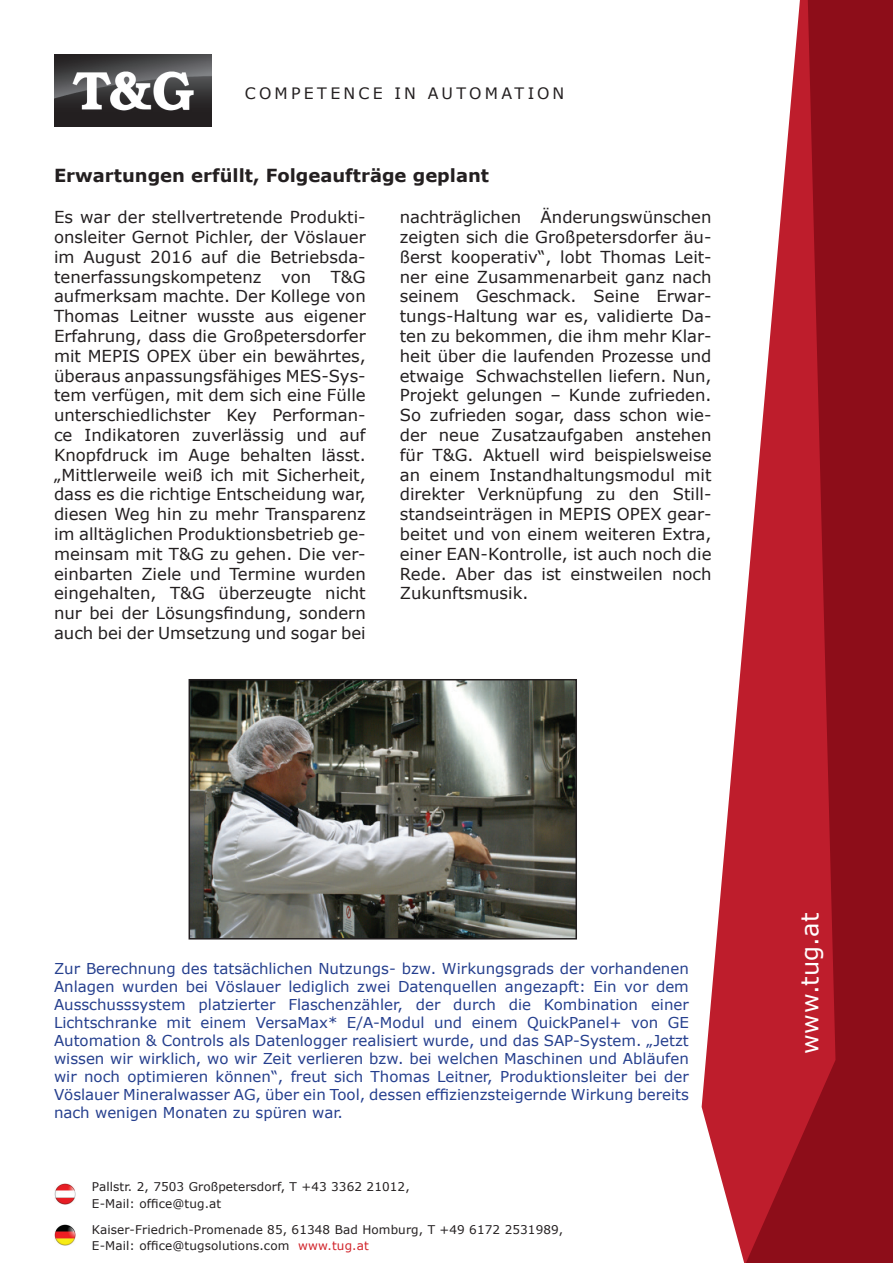
<style>
.page{position:relative;width:893px;height:1263px;background:#fff}
.page>*{position:absolute;margin:0;border:0;box-sizing:border-box;transform-origin:0 0}
.t1{font:24px "Verdana";letter-spacing:.02em;color:#fff}
.t2{font:700 18px "Verdana";color:#231f20}
.t3{font:16.5px/19.8px "Verdana";color:#231f20;text-align:justify}
.t4{font:15.75px "Verdana";letter-spacing:.2em;color:#231f20}
.t5{font:15px/18px "Verdana";color:#253f8e;text-align:justify}
.t6{font:12px/16.5px "Verdana";letter-spacing:.01em;color:#231f20}
.s1{color:#d1232a}
</style>
<div class="page">
<svg style="left:702px;top:608px;width:44px;height:655px"></svg>
<svg style="left:746px;top:0;width:147px;height:1263px;background:#aa2834"></svg>
<img style="left:54px;top:54px;width:157px;height:72px">
<img style="left:192px;top:682px;width:382px;height:254px">
<div style="left:189px;top:679px;width:388px;height:260px;border:2px solid #231f20"></div>
<img style="left:54px;top:1183px;width:21px;height:21px">
<img style="left:54px;top:1224px;width:21px;height:22px">
<p class="t4" style="left:245px;top:84px;width:321px">COMPETENCE IN AUTOMATION</p>
<p class="t2" style="left:54px;top:164px;width:437px">Erwartungen erfüllt, Folgeaufträge geplant</p>
<p class="t3" style="left:54px;top:207px;width:313px">Es war der stellvertretende Produkti&shy;onsleiter Gernot Pichler, der Vöslauer im August 2016 auf die Betriebsda&shy;tenerfassungskompetenz von T&amp;G aufmerksam machte. Der Kollege von Thomas Leitner wusste aus eigener Erfahrung, dass die Großpetersdorfer mit MEPIS OPEX über ein bewährtes, überaus anpassungsfähiges MES-Sys&shy;tem verfügen, mit dem sich eine Fülle unterschiedlichster Key Performan&shy;ce Indikatoren zuverlässig und auf Knopfdruck im Auge behalten lässt. „Mittlerweile weiß ich mit Sicherheit, dass es die richtige Entscheidung war, diesen Weg hin zu mehr Transparenz im alltäglichen Produktionsbetrieb ge&shy;meinsam mit T&amp;G zu gehen. Die ver&shy;einbarten Ziele und Termine wurden eingehalten, T&amp;G überzeugte nicht nur bei der Lösungsfindung, sondern auch bei der Umsetzung und sogar bei</p>
<p class="t3" style="left:400px;top:207px;width:313px">nachträglichen Änderungswünschen zeigten sich die Großpetersdorfer äu&shy;ßerst kooperativ“, lobt Thomas Leit&shy;ner eine Zusammenarbeit ganz nach seinem Geschmack. Seine Erwar&shy;tungs-Haltung war es, validierte Da&shy;ten zu bekommen, die ihm mehr Klar&shy;heit über die laufenden Prozesse und etwaige Schwachstellen liefern. Nun, Projekt gelungen – Kunde zufrieden.<br>So zufrieden sogar, dass schon wie&shy;der neue Zusatzaufgaben anstehen für T&amp;G. Aktuell wird beispielsweise an einem Instandhaltungsmodul mit direkter Verknüpfung zu den Still&shy;standseinträgen in MEPIS OPEX gear&shy;beitet und von einem weiteren Extra, einer EAN-Kontrolle, ist auch noch die Rede. Aber das ist einstweilen noch Zukunftsmusik.</p>
<p class="t5" style="left:54px;top:959px;width:636px">Zur Berechnung des tatsächlichen Nutzungs- bzw. Wirkungsgrads der vorhandenen Anlagen wurden bei Vöslauer lediglich zwei Datenquellen angezapft: Ein vor dem Ausschusssystem platzierter Flaschenzähler, der durch die Kombination einer Lichtschranke mit einem VersaMax* E/A-Modul und einem QuickPanel+ von GE Automation &amp; Controls als Datenlogger realisiert wurde, und das SAP-System. „Jetzt wissen wir wirklich, wo wir Zeit verlieren bzw. bei welchen Maschinen und Abläufen wir noch optimieren können“, freut sich Thomas Leitner, Produktionsleiter bei der Vöslauer Mineralwasser AG, über ein Tool, dessen effizienzsteigernde Wirkung bereits nach wenigen Monaten zu spüren war.</p>
<p class="t6" style="left:92px;top:1178px;width:319px">Pallstr. 2, 7503 Großpetersdorf, T +43 3362 21012,<br>E-Mail: office@tug.at</p>
<p class="t6" style="left:92px;top:1221px;width:473px">Kaiser-Friedrich-Promenade 85, 61348 Bad Homburg, T +49 6172 2531989,<br>E-Mail: office@tugsolutions.com <span class="s1">www.tug.at</span></p>
<h1 class="t1" style="left:795px;top:1054px;width:143px;rotate:-90deg">www.tug.at</h1>
</div>
